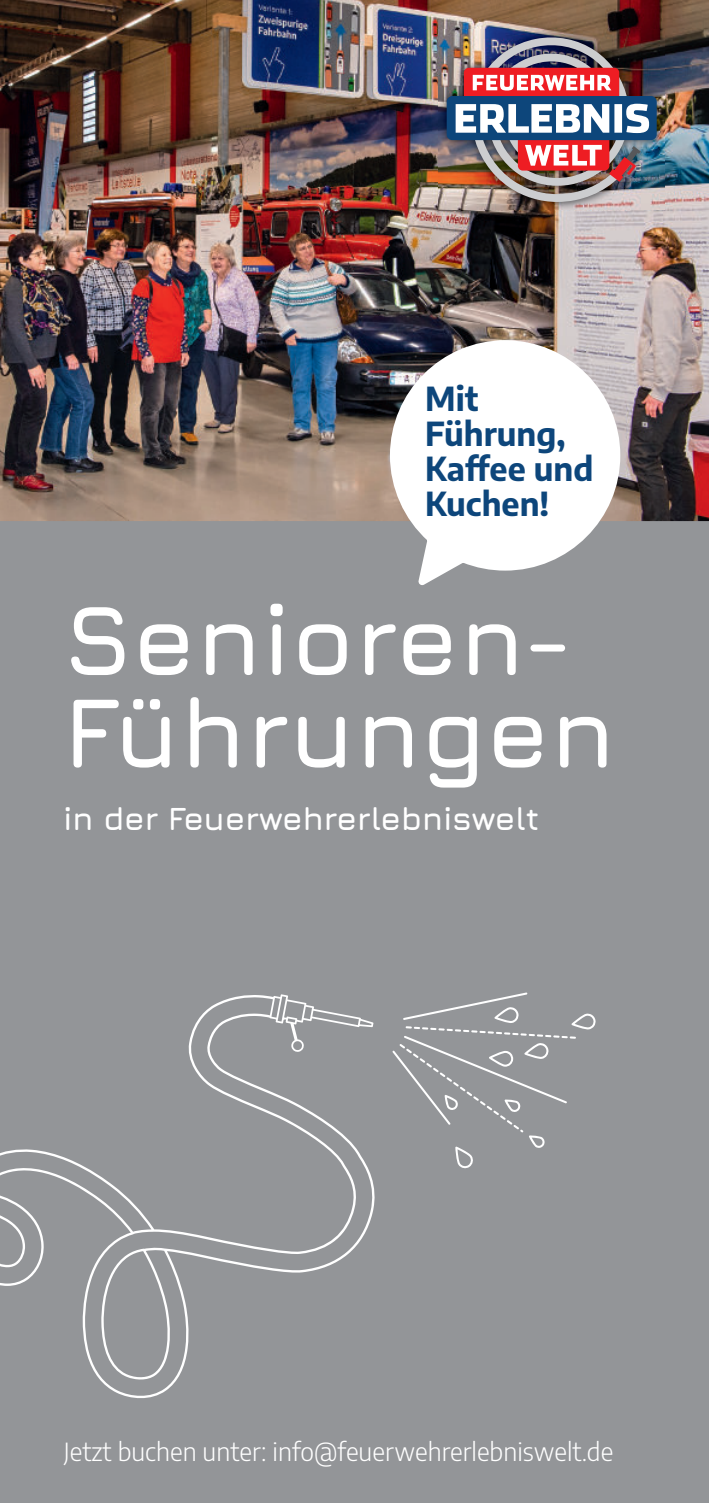
<style>
.page{position:relative;width:709px;height:1503px;background:#fff}
.page>*{position:absolute;margin:0;border:0;box-sizing:border-box;transform-origin:0 0}
.t1{font:700 100px/92.5px "Jura";color:#fff}
.t2{font:700 32.5px/35px "Encode Sans";color:#0d467b}
.t3{font:700 32.5px "Jura";letter-spacing:-.01em;color:#fff}
.t4{font:300 25px "Encode Sans";color:#fff}
</style>
<div class="page">
<div style="left:0;top:517px;width:709px;height:985px;background:#939598"></div>
<img style="left:0;top:0;width:709px;height:521px">
<svg style="left:388px;top:338px;width:234px;height:247px"></svg>
<img style="left:439px;top:30px;width:225px;height:180px">
<div style="left:446px;top:96px;width:210px;height:44px;background:#0d467b;border-radius:6px"></div>
<img style="left:455px;top:35px;width:194px;height:167px">
<svg style="left:0;top:994px;width:375px;height:404px"></svg>
<svg style="left:392px;top:992px;width:204px;height:177px"></svg>
<h2 class="t2" style="left:425px;top:383px;width:170px">Mit<br>Führung,<br>Kaffee und<br>Kuchen!</h2>
<h1 class="t1" style="left:63px;top:603px;width:554px">Senioren-<br>Führungen</h1>
<h2 class="t3" style="left:63px;top:807px;width:477px">in der Feuerwehrerlebniswelt</h2>
<p class="t4" style="left:64px;top:1440px;width:551px">Jetzt buchen unter: info@feuerwehrerlebniswelt.de</p>
</div>
